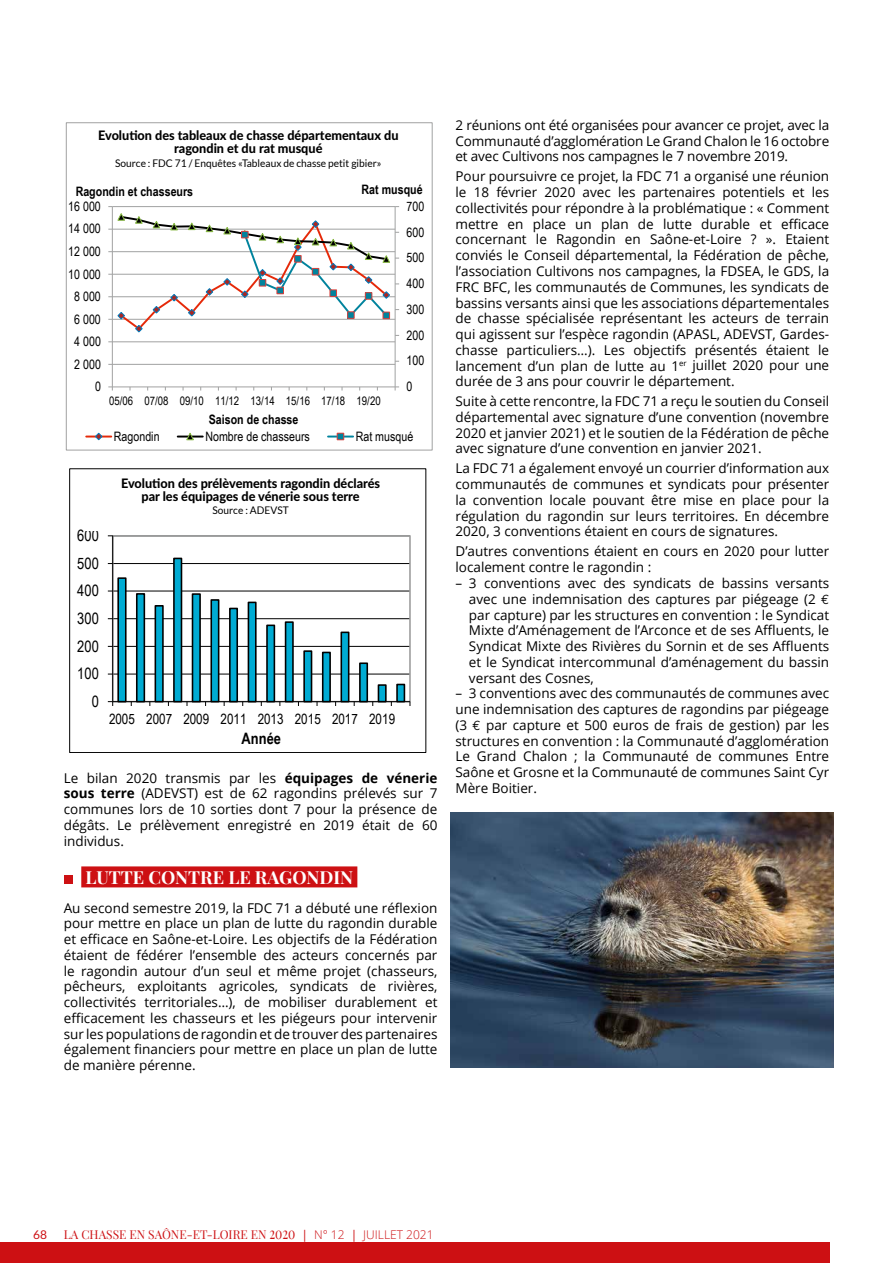
<style>
.page{position:relative;width:893px;height:1263px;background:#fff}
.page>*{position:absolute;margin:0;border:0;box-sizing:border-box;transform-origin:0 0}
.t1{font:700 18px "Playfair Display";color:#fff}
.t2{font:700 17.4px "Arial Narrow";color:#000}
.t3{font:15.75px "Arial Narrow";color:#000}
.t4{font:700 15.75px "Arial Narrow";color:#000}
.t5{font:700 14.4px/16.5px "Arial Narrow";color:#000;text-align:center}
.t6{font:14.25px "Arial Narrow";color:#000}
.t7{font:13.5px/15.8px "Open Sans";color:#000;text-align:justify}
.t8{font:800 13.05px/13.2px "Lato";color:#000;text-align:center}
.t9{font:13.05px "Arial Narrow";color:#000}
.t10{font:700 13.05px "Arial Narrow";color:#000}
.t11{font:12px "Playfair Display";color:#cd1013}
.t12{font:12px "Lato";color:#cd1013}
.t13{font:11.7px "Arial Narrow";color:#000}
.t14{font:10.5px "Lato";color:#000}
.s1{font-weight:700}
.s2{font-family:"Euro Mono"}
.s3{font-size:16.2px}
.s4{font-family:"Open Sans"}
.s5{font-family:"Open Sans";font-weight:300}
</style>
<div class="page">
<div style="left:0;top:1242px;width:829px;height:21px;background:#cd1013"></div>
<div style="left:81px;top:866px;width:276px;height:21px;background:#cd1013"></div>
<div style="left:64px;top:876px;width:8px;height:8px;background:#cd1013"></div>
<hr style="left:112px;top:536px;width:1px;height:166px;background:#000">
<svg style="left:108px;top:557px;width:303px;height:149px"></svg>
<div style="left:69px;top:469px;width:357px;height:284px;border:1px solid #000"></div>
<img style="left:451px;top:812px;width:383px;height:255px">
<hr style="left:112px;top:364px;width:283px;height:1px;background:#a1a2a2">
<hr style="left:395px;top:207px;width:1px;height:180px;background:#a1a2a2">
<hr style="left:112px;top:207px;width:1px;height:180px;background:#a1a2a2">
<hr style="left:112px;top:386px;width:283px;height:1px;background:#a1a2a2">
<svg style="left:108px;top:386px;width:5px;height:4px"></svg>
<svg style="left:108px;top:206px;width:291px;height:136px"></svg>
<div style="left:347px;top:311px;width:8px;height:8px;border:1px solid #da423d"></div>
<div style="left:365px;top:293px;width:7px;height:6px;background:#00839d"></div>
<div style="left:365px;top:292px;width:7px;height:8px;border:1px solid #da423d"></div>
<div style="left:383px;top:312px;width:7px;height:7px;background:#00839d"></div>
<div style="left:382px;top:312px;width:8px;height:7px;border:1px solid #da423d"></div>
<svg style="left:86px;top:432px;width:25px;height:9px"></svg>
<svg style="left:178px;top:432px;width:25px;height:9px"></svg>
<svg style="left:328px;top:436px;width:25px;height:1px"></svg>
<div style="left:337px;top:433px;width:7px;height:7px;background:#00839d"></div>
<div style="left:337px;top:433px;width:7px;height:7px;border:1px solid #da423d"></div>
<div style="left:66px;top:122px;width:367px;height:329px;border:1px solid #a1a2a2"></div>
<p class="t8" style="left:98px;top:128px;width:302px">Evolution des tableaux de chasse départementaux du ragondin et du rat musqué</p>
<p class="t14" style="left:115px;top:157px;width:268px">Source : FDC 71 / Enquêtes «Tableaux de chasse petit gibier»</p>
<p class="t5" style="left:107px;top:129px;width:284px">Evolution des tableaux de chasse départementaux du ragondin et du rat musqué</p>
<p class="t13" style="left:117px;top:160px;width:265px">Source : FDC 71 / Enquêtes "Tableaux de chasse petit gibier"</p>
<p class="t10" style="left:76px;top:182px;width:119px">Ragondin et chasseurs</p>
<p class="t10" style="left:362px;top:179px;width:63px">Rat musqué</p>
<p class="t9" style="left:68px;top:197px;width:34px">16 000</p>
<p class="t9" style="left:68px;top:219px;width:34px">14 000</p>
<p class="t9" style="left:68px;top:242px;width:34px">12 000</p>
<p class="t9" style="left:68px;top:264px;width:34px">10 000</p>
<p class="t9" style="left:74px;top:287px;width:28px">8 000</p>
<p class="t9" style="left:74px;top:309px;width:28px">6 000</p>
<p class="t9" style="left:74px;top:332px;width:28px">4 000</p>
<p class="t9" style="left:74px;top:354px;width:28px">2 000</p>
<p class="t9" style="left:95px;top:377px;width:7px">0</p>
<p class="t9" style="left:407px;top:197px;width:19px">700</p>
<p class="t9" style="left:407px;top:222px;width:19px">600</p>
<p class="t9" style="left:407px;top:248px;width:19px">500</p>
<p class="t9" style="left:407px;top:274px;width:19px">400</p>
<p class="t9" style="left:407px;top:300px;width:19px">300</p>
<p class="t9" style="left:407px;top:325px;width:19px">200</p>
<p class="t9" style="left:407px;top:351px;width:19px">100</p>
<p class="t9" style="left:407px;top:377px;width:7px">0</p>
<p class="t13" style="left:109px;top:392px;width:273px">05/06 07/08 09/10 11/12 13/14 15/16 17/18 19/20</p>
<p class="t10" style="left:209px;top:409px;width:91px">Saison de chasse</p>
<p class="t9" style="left:114px;top:427px;width:47px">Ragondin</p>
<p class="t9" style="left:205px;top:427px;width:106px">Nombre de chasseurs</p>
<p class="t9" style="left:356px;top:427px;width:59px">Rat musqué</p>
<p class="t8" style="left:121px;top:476px;width:261px">Evolution des prélèvements ragondin déclarés par les équipages de vénerie sous terre</p>
<p class="t14" style="left:212px;top:505px;width:78px">Source : ADEVST</p>
<p class="t2" style="left:90px;top:473px;width:318px">Evolution des prélèvements ragondin déclarés</p>
<p class="t3" style="left:77px;top:524px;width:23px">600</p>
<p class="t3" style="left:77px;top:551px;width:23px">500</p>
<p class="t3" style="left:77px;top:579px;width:23px">400</p>
<p class="t3" style="left:77px;top:607px;width:23px">300</p>
<p class="t3" style="left:77px;top:634px;width:23px">200</p>
<p class="t3" style="left:77px;top:662px;width:23px">100</p>
<p class="t3" style="left:92px;top:690px;width:9px">0</p>
<p class="t6" style="left:109px;top:708px;width:288px">2005 2007 2009 2011 2013 2015 2017 2019</p>
<p class="t4" style="left:242px;top:727px;width:41px">Année</p>
<p class="t7" style="left:64px;top:769px;width:375px">Le bilan 2020 transmis par les <span class="s1">équipages de vénerie sous terre</span> (ADEVST) est de 62 ragondins prélevés sur 7 communes lors de 10 sorties dont 7 pour la présence de dégâts. Le prélèvement enregistré en 2019 était de 60 individus.</p>
<h1 class="t1" style="left:85px;top:863px;width:269px">LUTTE CONTRE LE RAGONDIN</h1>
<p class="t7" style="left:64px;top:899px;width:375px">Au second semestre 2019, la FDC 71 a débuté une réflexion pour mettre en place un plan de lutte du ragondin durable et efficace en Saône-et-Loire. Les objectifs de la Fédération étaient de fédérer l’ensemble des acteurs concernés par le ragondin autour d’un seul et même projet (chasseurs, pêcheurs, exploitants agricoles, syndicats de rivières, collectivités territoriales…), de mobiliser durablement et efficacement les chasseurs et les piégeurs pour intervenir sur les populations de ragondin et de trouver des partenaires également financiers pour mettre en place un plan de lutte de manière pérenne.</p>
<p class="t7" style="left:455px;top:117px;width:375px">2 réunions ont été organisées pour avancer ce projet, avec la Communauté d’agglomération Le Grand Chalon le 16 octobre et avec Cultivons nos campagnes le 7 novembre 2019.</p>
<p class="t7" style="left:455px;top:168px;width:375px">Pour poursuivre ce projet, la FDC 71 a organisé une réunion le 18 février 2020 avec les partenaires potentiels et les collectivités pour répondre à la problématique : « Comment mettre en place un plan de lutte durable et efficace concernant le Ragondin en Saône-et-Loire ? ». Etaient conviés le Conseil départemental, la Fédération de pêche, l’association Cultivons nos campagnes, la FDSEA, le GDS, la FRC BFC, les communautés de Communes, les syndicats de bassins versants ainsi que les associations départementales de chasse spécialisée représentant les acteurs de terrain qui agissent sur l’espèce ragondin (APASL, ADEVST, Gardes&shy;chasse particuliers…). Les objectifs présentés étaient le lancement d’un plan de lutte au 1<sup>er</sup> juillet 2020 pour une durée de 3 ans pour couvrir le département.</p>
<p class="t7" style="left:455px;top:393px;width:375px">Suite à cette rencontre, la FDC 71 a reçu le soutien du Conseil départemental avec signature d’une convention (novembre 2020 et janvier 2021) et le soutien de la Fédération de pêche avec signature d’une convention en janvier 2021.</p>
<p class="t7" style="left:455px;top:460px;width:375px">La FDC 71 a également envoyé un courrier d’information aux communautés de communes et syndicats pour présenter la convention locale pouvant être mise en place pour la régulation du ragondin sur leurs territoires. En décembre 2020, 3 conventions étaient en cours de signatures.</p>
<p class="t7" style="left:455px;top:543px;width:375px">D’autres conventions étaient en cours en 2020 pour lutter localement contre le ragondin :</p>
<p class="t7" style="left:469px;top:575px;width:362px;text-indent:-14px">– 3 conventions avec des syndicats de bassins versants avec une indemnisation des captures par piégeage (2 <span class="s2">€ </span>par capture) par les structures en convention : le Syndicat Mixte d’Aménagement de l’Arconce et de ses Affluents, le Syndicat Mixte des Rivières du Sornin et de ses Affluents et le Syndicat intercommunal d’aménagement du bassin versant des Cosnes,</p>
<p class="t7" style="left:455px;top:685px;width:375px">– 3 conventions avec des communautés de communes avec une indemnisation des captures de ragondins par piégeage (3 <span class="s2">€</span> par capture et 500 euros de frais de gestion) par les structures en convention : la Communauté d’agglomération Le Grand Chalon ; la Communauté de communes Entre Saône et Grosne et la Communauté de communes Saint Cyr Mère Boitier.</p>
<p class="t12" style="left:33px;top:1228px;width:15px">68</p>
<p class="t11" style="left:64px;top:1225px;width:371px">LA CHASSE EN SAÔNE-ET-LOIRE EN <span class="s3">2020</span> <span class="s4">|</span> <span class="s5">N° 12</span> <span class="s4">|</span> <span class="s5">JUILLET 2021</span></p>
</div>
